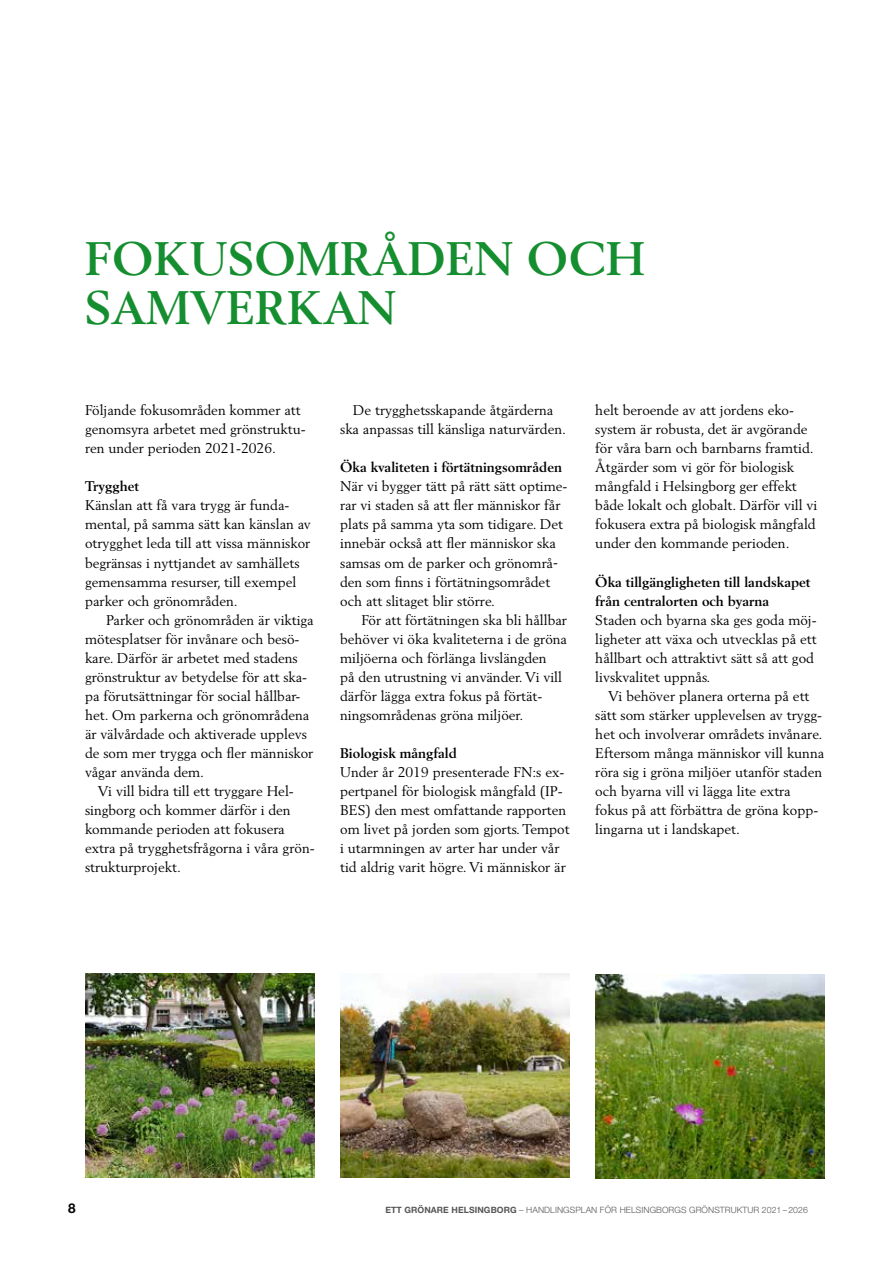
<style>
.page{position:relative;width:893px;height:1263px;background:#fff}
.page>*{position:absolute;margin:0;border:0;box-sizing:border-box;transform-origin:0 0}
.t1{font:700 46.5px/49.5px "Berling LT Std";letter-spacing:.01em;color:#158e30}
.t2{font:13.95px/19px "Berling LT Std";color:#000}
.t3{font:700 13.95px/19px "Berling LT Std";color:#000}
.t4{font:700 13.5px "Helvetica Neue LT Std";color:#000}
.t5{font:300 8.7px "Helvetica Neue LT Std";letter-spacing:.01em;color:#575756}
.s1{font-weight:700}
</style>
<div class="page">
<img style="left:595px;top:974px;width:230px;height:204px">
<img style="left:85px;top:974px;width:230px;height:204px">
<img style="left:340px;top:974px;width:230px;height:204px">
<h1 class="t1" style="left:85px;top:234px;width:561px">FOKUSOMRÅDEN OCH<br>SAMVERKAN</h1>
<p class="t2" style="left:85px;top:400px;width:222px">Följande fokusområden kommer att genomsyra arbetet med grönstruktu&shy;ren under perioden 2021-2026.</p>
<p class="t3" style="left:85px;top:477px;width:56px">Trygghet</p>
<p class="t2" style="left:85px;top:496px;width:227px">Känslan att få vara trygg är funda&shy;mental, på samma sätt kan känslan av otrygghet leda till att vissa människor begränsas i nyttjandet av samhällets gemensamma resurser, till exempel parker och grönområden.</p>
<p class="t2" style="left:85px;top:610px;width:230px;text-indent:21px">Parker och grönområden är viktiga mötesplatser för invånare och besö&shy;kare. Därför är arbetet med stadens grönstruktur av betydelse för att ska&shy;pa förutsättningar för social hållbar&shy;het. Om parkerna och grönområdena är välvårdade och aktiverade upplevs de som mer trygga och fler människor vågar använda dem.</p>
<p class="t2" style="left:85px;top:781px;width:231px;text-indent:13px">Vi vill bidra till ett tryggare Hel&shy;singborg och kommer därför i den kommande perioden att fokusera extra på trygghetsfrågorna i våra grön&shy;strukturprojekt.</p>
<p class="t2" style="left:340px;top:400px;width:227px;text-align:center">De trygghetsskapande åtgärderna<br>ska anpassas till känsliga naturvärden.</p>
<p class="t3" style="left:340px;top:458px;width:223px">Öka kvaliteten i förtätningsområden</p>
<p class="t2" style="left:340px;top:477px;width:229px">När vi bygger tätt på rätt sätt optime&shy;rar vi staden så att fler människor får plats på samma yta som tidigare. Det innebär också att fler människor ska samsas om de parker och grönområ&shy;den som finns i förtätningsområdet och att slitaget blir större.</p>
<p class="t2" style="left:340px;top:610px;width:228px;text-indent:21px">För att förtätningen ska bli hållbar behöver vi öka kvaliteterna i de gröna miljöerna och förlänga livslängden<br>på den utrustning vi använder. Vi vill därför lägga extra fokus på förtät&shy;ningsområdenas gröna miljöer.</p>
<p class="t3" style="left:340px;top:743px;width:118px">Biologisk mångfald</p>
<p class="t2" style="left:340px;top:762px;width:231px">Under år 2019 presenterade FN:s ex&shy;pertpanel för biologisk mångfald (IP-BES) den mest omfattande rapporten om livet på jorden som gjorts. Tempot i utarmningen av arter har under vår tid aldrig varit högre. Vi människor är</p>
<p class="t2" style="left:595px;top:400px;width:224px">helt beroende av att jordens eko&shy;system är robusta, det är avgörande för våra barn och barnbarns framtid.<br>Åtgärder som vi gör för biologisk mångfald i Helsingborg ger effekt både lokalt och globalt. Därför vill vi fokusera extra på biologisk mångfald under den kommande perioden.</p>
<p class="t3" style="left:595px;top:572px;width:217px">Öka tillgängligheten till landskapet från centralorten och byarna</p>
<p class="t2" style="left:595px;top:610px;width:223px">Staden och byarna ska ges goda möj&shy;ligheter att växa och utvecklas på ett hållbart och attraktivt sätt så att god livskvalitet uppnås.</p>
<p class="t2" style="left:595px;top:686px;width:230px;text-indent:13px">Vi behöver planera orterna på ett sätt som stärker upplevelsen av trygg&shy;het och involverar områdets invånare.<br>Eftersom många människor vill kunna röra sig i gröna miljöer utanför staden och byarna vill vi lägga lite extra fokus på att förbättra de gröna kopp&shy;lingarna ut i landskapet.</p>
<p class="t4" style="left:68px;top:1200px;width:9px">8</p>
<p class="t5" style="left:385px;top:1205px;width:424px"><span class="s1">ETT GRÖNARE HELSINGBORG</span> – HANDLINGSPLAN FÖR HELSINGBORGS GRÖNSTRUKTUR 2021 – 2026</p>
</div>
